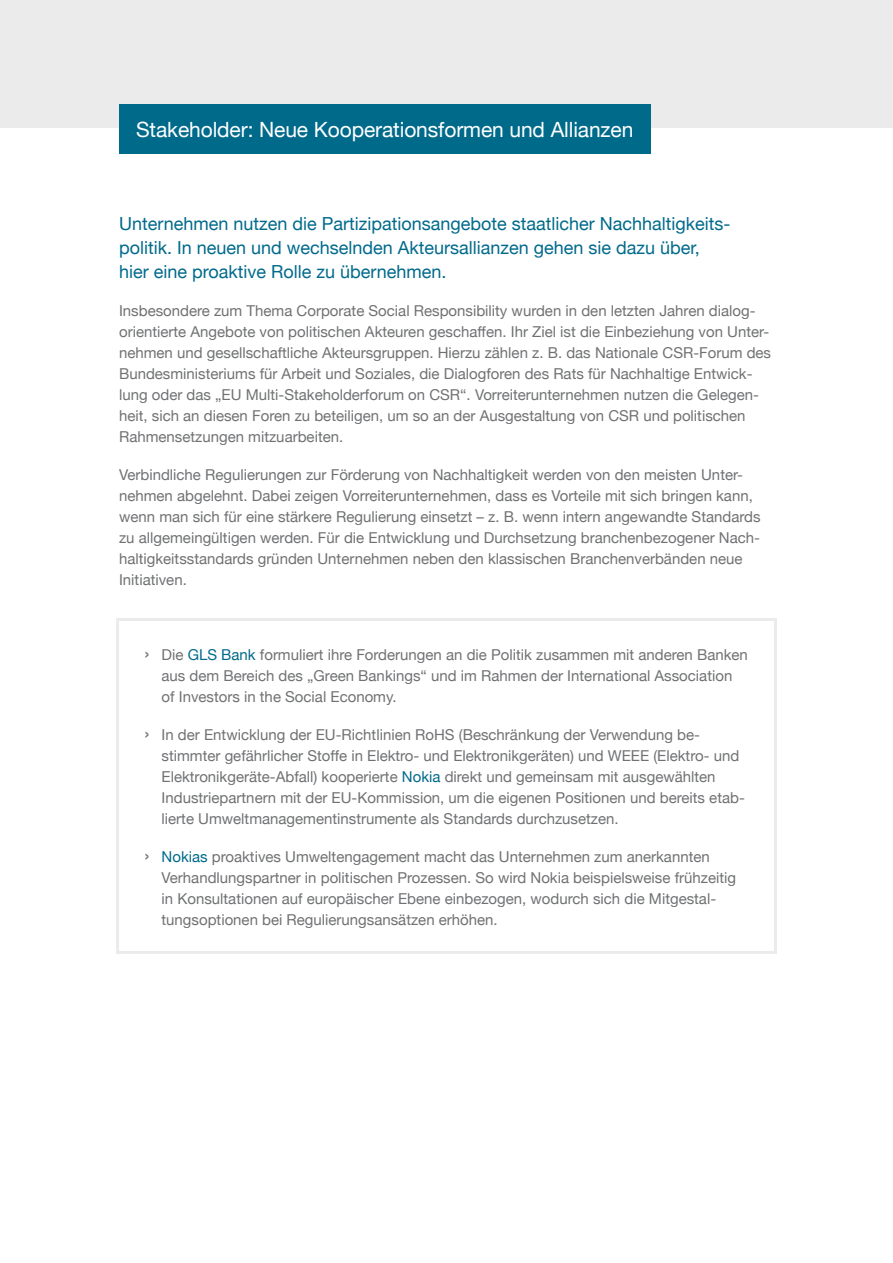
<style>
.page{position:relative;width:893px;height:1263px;background:#fff}
.page>*{position:absolute;margin:0;border:0;box-sizing:border-box;transform-origin:0 0}
.t1{font:21px "Helvetica Neue";letter-spacing:-.005em;color:#fff}
.t2{font:18px/24px "Helvetica Neue";color:#006a8b}
.t3{font:15px/21px "Helvetica Neue";color:#707173}
.s1{font-size:19.5px}
.s2{color:#006a8b}
</style>
<div class="page">
<div style="left:0;top:0;width:893px;height:128px;background:#ebebec"></div>
<svg style="left:116px;top:618px;width:661px;height:336px"></svg>
<div style="left:119px;top:105px;width:531px;height:49px;background:#006a8b"></div>
<h1 class="t1" style="left:136px;top:117px;width:499px">Stakeholder: Neue Kooperationsformen und Allianzen</h1>
<p class="t2" style="left:119px;top:211px;width:613px">Unternehmen nutzen die Partizipationsangebote staatlicher Nachhaltigkeits&shy;politik. In neuen und wechselnden Akteursallianzen gehen sie dazu über, hier eine proaktive Rolle zu übernehmen.</p>
<p class="t3" style="left:119px;top:300px;width:654px">Insbesondere zum Thema Corporate Social Responsibility wurden in den letzten Jahren dialog&shy;orientierte Angebote von politischen Akteuren geschaffen. Ihr Ziel ist die Einbeziehung von Unter&shy;nehmen und gesellschaftliche Akteursgruppen. Hierzu zählen z. B. das Nationale CSR-Forum des Bundesministeriums für Arbeit und Soziales, die Dialogforen des Rats für Nachhaltige Entwick&shy;lung oder das „EU Multi-Stakeholderforum on CSR“. Vorreiterunternehmen nutzen die Gelegen&shy;heit, sich an diesen Foren zu beteiligen, um so an der Ausgestaltung von CSR und politischen Rahmensetzungen mitzuarbeiten.</p>
<p class="t3" style="left:119px;top:464px;width:643px">Verbindliche Regulierungen zur Förderung von Nachhaltigkeit werden von den meisten Unter&shy;nehmen abgelehnt. Dabei zeigen Vorreiterunternehmen, dass es Vorteile mit sich bringen kann, wenn man sich für eine stärkere Regulierung einsetzt – z. B. wenn intern angewandte Standards zu allgemeingültigen werden. Für die Entwicklung und Durchsetzung branchenbezogener Nach&shy;haltigkeitsstandards gründen Unternehmen neben den klassischen Branchenverbänden neue Initiativen.</p>
<p class="t3" style="left:162px;top:644px;width:588px;text-indent:-17px"><span class="s1">›</span> Die <span class="s2">GLS Bank</span> formuliert ihre Forderungen an die Politik zusammen mit anderen Banken aus dem Bereich des „Green Bankings“ und im Rahmen der International Association of Investors in the Social Economy.</p>
<p class="t3" style="left:162px;top:724px;width:585px;text-indent:-17px"><span class="s1">›</span> In der Entwicklung der EU-Richtlinien RoHS (Beschränkung der Verwendung be&shy;stimmter gefährlicher Stoffe in Elektro- und Elektronikgeräten) und WEEE (Elektro- und Elektronikgeräte-Abfall) kooperierte <span class="s2">Nokia</span> direkt und gemeinsam mit ausgewählten Industriepartnern mit der EU-Kommission, um die eigenen Positionen und bereits etab&shy;lierte Umweltmanagementinstrumente als Standards durchzusetzen.</p>
<p class="t3" style="left:162px;top:846px;width:576px;text-indent:-17px"><span class="s1">›</span> <span class="s2">Nokias</span> proaktives Umweltengagement macht das Unternehmen zum anerkannten Verhandlungspartner in politischen Prozessen. So wird Nokia beispielsweise frühzeitig in Konsultationen auf europäischer Ebene einbezogen, wodurch sich die Mitgestal&shy;tungsoptionen bei Regulierungsansätzen erhöhen.</p>
</div>
